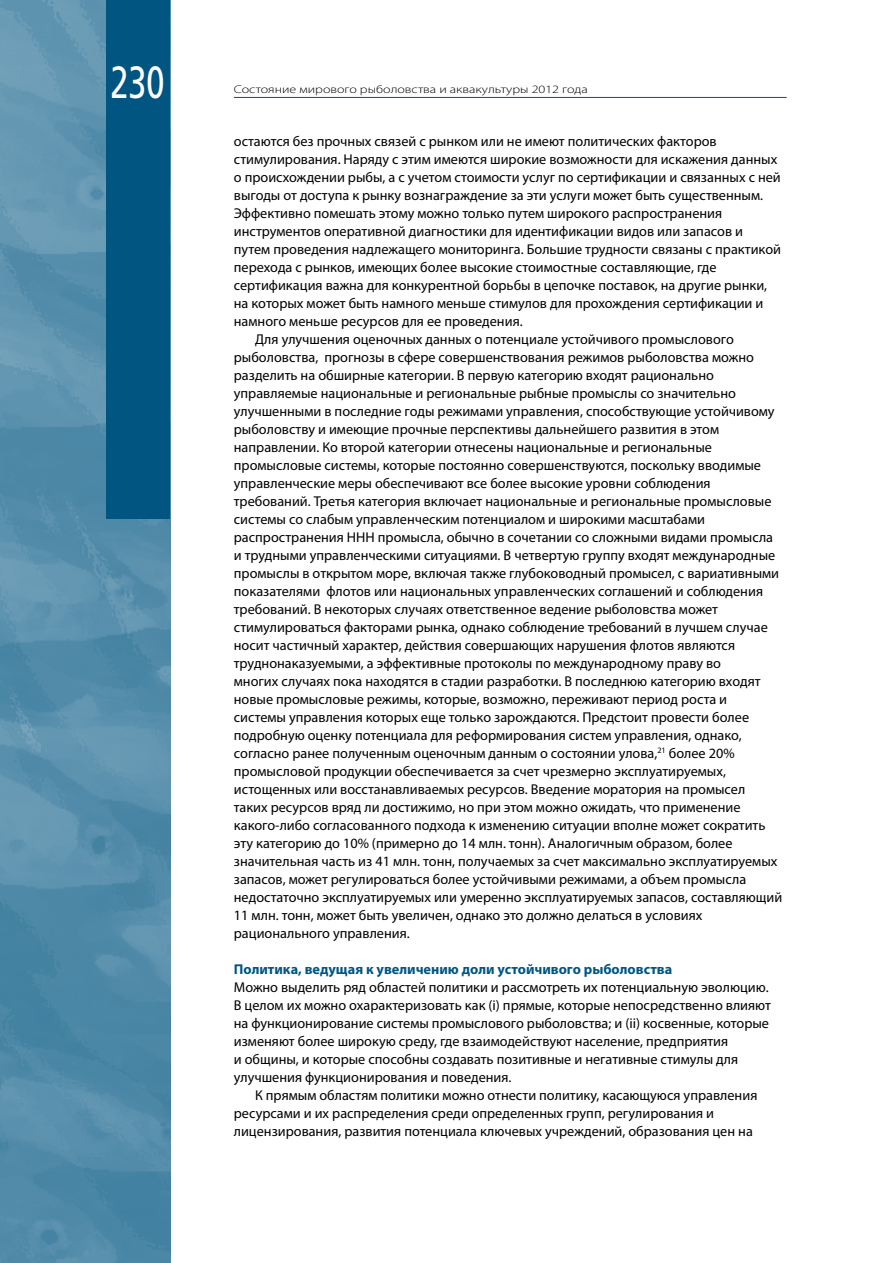
<style>
.page{position:relative;width:893px;height:1263px;background:#fff}
.page>*{position:absolute;margin:0;border:0;box-sizing:border-box;transform-origin:0 0}
.t1{font:45px "Frutiger LT Std";color:#fff;scale:.72 1}
.t2{font:14.25px/18px "Myriad Pro";color:#000}
.t3{font:700 14.25px "Myriad Pro";color:#005581}
.t4{font:300 11.25px "Myriad Pro";color:#000;scale:1.25 1}
</style>
<div class="page">
<img style="left:0;top:0;width:170px;height:1263px">
<div style="left:106px;top:0;width:64px;height:518px;background:#005581"></div>
<hr style="left:234px;top:97px;width:553px;height:1px;background:#005581">
<h1 class="t1" style="left:110px;top:55px;width:77px">230</h1>
<p class="t4" style="left:234px;top:82px;width:285px">Состояние мирового рыболовства и аквакультуры 2012 года</p>
<p class="t2" style="left:234px;top:132px;width:484px">остаются без прочных связей с рынком или не имеют политических факторов</p>
<p class="t2" style="left:234px;top:150px;width:545px">стимулирования. Наряду с этим имеются широкие возможности для искажения данных</p>
<p class="t2" style="left:234px;top:168px;width:548px">о происхождении рыбы, а с учетом стоимости услуг по сертификации и связанных с ней</p>
<p class="t2" style="left:234px;top:186px;width:531px">выгоды от доступа к рынку вознаграждение за эти услуги может быть существенным.</p>
<p class="t2" style="left:234px;top:204px;width:490px">Эффективно помешать этому можно только путем широкого распространения</p>
<p class="t2" style="left:234px;top:222px;width:511px">инструментов оперативной диагностики для идентификации видов или запасов и</p>
<p class="t2" style="left:234px;top:240px;width:549px">путем проведения надлежащего мониторинга. Большие трудности связаны с практикой</p>
<p class="t2" style="left:234px;top:258px;width:484px">перехода с рынков, имеющих более высокие стоимостные составляющие, где</p>
<p class="t2" style="left:234px;top:276px;width:535px">сертификация важна для конкурентной борьбы в цепочке поставок, на другие рынки,</p>
<p class="t2" style="left:234px;top:294px;width:531px">на которых может быть намного меньше стимулов для прохождения сертификации и</p>
<p class="t2" style="left:234px;top:312px;width:290px">намного меньше ресурсов для ее проведения.</p>
<p class="t2" style="left:255px;top:330px;width:480px">Для улучшения оценочных данных о потенциале устойчивого промыслового</p>
<p class="t2" style="left:234px;top:348px;width:522px">рыболовства, прогнозы в сфере совершенствования режимов рыболовства можно</p>
<p class="t2" style="left:234px;top:366px;width:482px">разделить на обширные категории. В первую категорию входят рационально</p>
<p class="t2" style="left:234px;top:384px;width:504px">управляемые национальные и региональные рыбные промыслы со значительно</p>
<p class="t2" style="left:234px;top:402px;width:542px">улучшенными в последние годы режимами управления, способствующие устойчивому</p>
<p class="t2" style="left:234px;top:420px;width:487px">рыболовству и имеющие прочные перспективы дальнейшего развития в этом</p>
<p class="t2" style="left:234px;top:438px;width:480px">направлении. Ко второй категории отнесены национальные и региональные</p>
<p class="t2" style="left:234px;top:456px;width:529px">промысловые системы, которые постоянно совершенствуются, поскольку вводимые</p>
<p class="t2" style="left:234px;top:474px;width:478px">управленческие меры обеспечивают все более высокие уровни соблюдения</p>
<p class="t2" style="left:234px;top:492px;width:539px">требований. Третья категория включает национальные и региональные промысловые</p>
<p class="t2" style="left:234px;top:510px;width:473px">системы со слабым управленческим потенциалом и широкими масштабами</p>
<p class="t2" style="left:234px;top:528px;width:541px">распространения ННН промысла, обычно в сочетании со сложными видами промысла</p>
<p class="t2" style="left:234px;top:546px;width:543px">и трудными управленческими ситуациями. В четвертую группу входят международные</p>
<p class="t2" style="left:234px;top:564px;width:547px">промыслы в открытом море, включая также глубоководный промысел, с вариативными</p>
<p class="t2" style="left:234px;top:582px;width:531px">показателями флотов или национальных управленческих соглашений и соблюдения</p>
<p class="t2" style="left:234px;top:599px;width:486px">требований. В некоторых случаях ответственное ведение рыболовства может</p>
<p class="t2" style="left:234px;top:617px;width:535px">стимулироваться факторами рынка, однако соблюдение требований в лучшем случае</p>
<p class="t2" style="left:234px;top:635px;width:503px">носит частичный характер, действия совершающих нарушения флотов являются</p>
<p class="t2" style="left:234px;top:653px;width:489px">труднонаказуемыми, а эффективные протоколы по международному праву во</p>
<p class="t2" style="left:234px;top:671px;width:528px">многих случаях пока находятся в стадии разработки. В последнюю категорию входят</p>
<p class="t2" style="left:234px;top:689px;width:495px">новые промысловые режимы, которые, возможно, переживают период роста и</p>
<p class="t2" style="left:234px;top:707px;width:517px">системы управления которых еще только зарождаются. Предстоит провести более</p>
<p class="t2" style="left:234px;top:725px;width:509px">подробную оценку потенциала для реформирования систем управления, однако,</p>
<p class="t2" style="left:234px;top:743px;width:502px">согласно ранее полученным оценочным данным о состоянии улова,<sup>21</sup> более 20%</p>
<p class="t2" style="left:234px;top:762px;width:494px">промысловой продукции обеспечивается за счет чрезмерно эксплуатируемых,</p>
<p class="t2" style="left:234px;top:780px;width:513px">истощенных или восстанавливаемых ресурсов. Введение моратория на промысел</p>
<p class="t2" style="left:234px;top:798px;width:508px">таких ресурсов вряд ли достижимо, но при этом можно ожидать, что применение</p>
<p class="t2" style="left:234px;top:816px;width:533px">какого-либо согласованного подхода к изменению ситуации вполне может сократить</p>
<p class="t2" style="left:234px;top:834px;width:500px">эту категорию до 10% (примерно до 14 млн. тонн). Аналогичным образом, более</p>
<p class="t2" style="left:234px;top:852px;width:545px">значительная часть из 41 млн. тонн, получаемых за счет максимально эксплуатируемых</p>
<p class="t2" style="left:234px;top:870px;width:514px">запасов, может регулироваться более устойчивыми режимами, а объем промысла</p>
<p class="t2" style="left:234px;top:888px;width:550px">недостаточно эксплуатируемых или умеренно эксплуатируемых запасов, составляющий</p>
<p class="t2" style="left:234px;top:906px;width:470px">11 млн. тонн, может быть увеличен, однако это должно делаться в условиях</p>
<p class="t2" style="left:234px;top:924px;width:177px">рационального управления.</p>
<p class="t3" style="left:234px;top:959px;width:440px">Политика, ведущая к увеличению доли устойчивого рыболовства</p>
<p class="t2" style="left:234px;top:978px;width:539px">Можно выделить ряд областей политики и рассмотреть их потенциальную эволюцию.<br>В целом их можно охарактеризовать как (i) прямые, которые непосредственно влияют на функционирование системы промыслового рыболовства; и (ii) косвенные, которые изменяют более широкую среду, где взаимодействуют население, предприятия<br>и общины, и которые способны создавать позитивные и негативные стимулы для улучшения функционирования и поведения.</p>
<p class="t2" style="left:234px;top:1086px;width:525px;text-indent:21px">К прямым областям политики можно отнести политику, касающуюся управления ресурсами и их распределения среди определенных групп, регулирования и лицензирования, развития потенциала ключевых учреждений, образования цен на</p>
</div>
